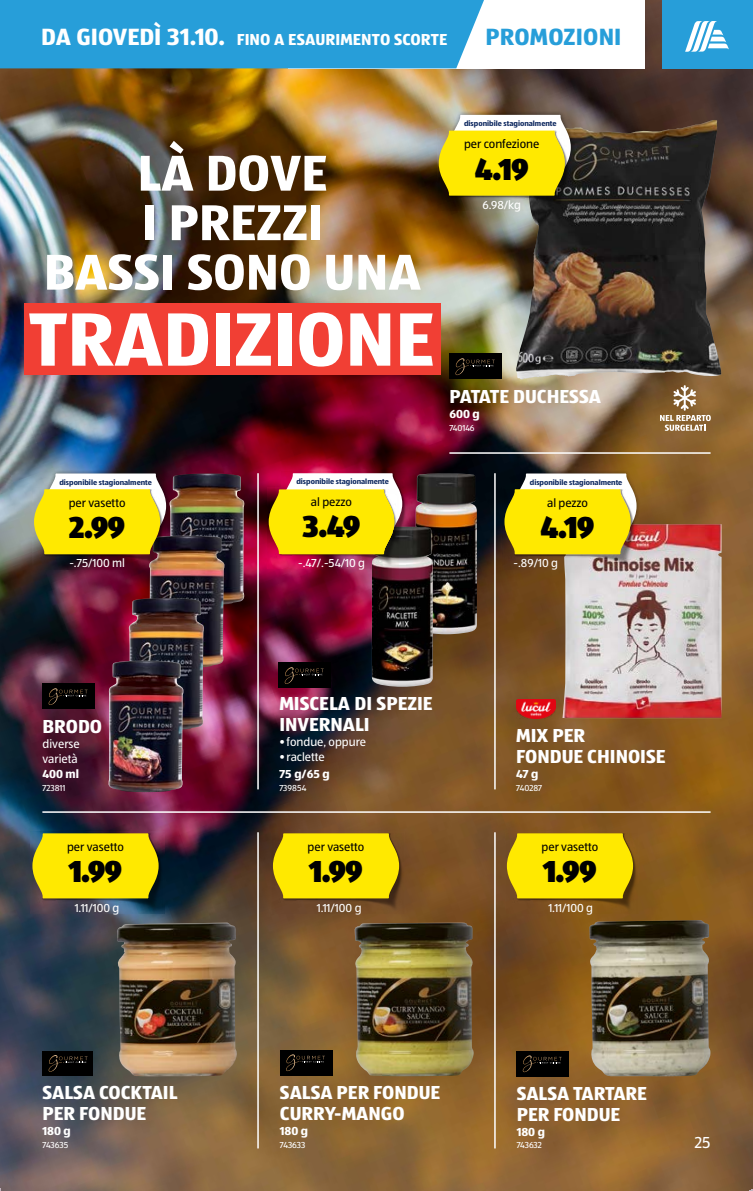
<style>
.page{position:relative;width:753px;height:1191px;background:#fff}
.page>*{position:absolute;margin:0;border:0;box-sizing:border-box;transform-origin:0 0}
.t1{font:700 78.3px "ALDISUEDOT";color:#fff}
.t2{font:700 52.2px "ALDISUEDOT";color:#fff}
.t3{font:900 31.5px "ALDISUEDOT";letter-spacing:-.03em;color:#000;scale:.95 1}
.t4{font:700 24.3px "ALDISUEDOT";letter-spacing:.005em;color:#279ed9}
.t5{font:700 19.5px/21px "ALDISUEDOT";color:#fff}
.t6{font:700 16.5px "ALDISUEDOT";letter-spacing:.005em;color:#fff}
.t7{font:16.5px "ALDISUEDOT";color:#fff}
.t8{font:12px/15px "ALDISUEDOT";color:#fff}
.t9{font:12px "ALDISUEDOT";color:#000}
.t10{font:700 12px "ALDISUEDOT";color:#fff}
.t11{font:9px "ALDISUEDOT";color:#fff}
.t12{font:700 7.5px "ALDISUEDOT";color:#112b61}
.s1{font-size:24.3px}
</style>
<div class="page">
<img style="left:0;top:0;width:753px;height:1191px">
<img style="left:562px;top:524px;width:159px;height:194px">
<img style="left:416px;top:473px;width:61px;height:161px">
<img style="left:372px;top:527px;width:61px;height:160px">
<img style="left:514px;top:120px;width:198px;height:258px">
<img style="left:170px;top:473px;width:74px;height:132px">
<img style="left:149px;top:536px;width:75px;height:132px">
<img style="left:128px;top:598px;width:76px;height:132px">
<img style="left:108px;top:661px;width:75px;height:131px">
<div style="left:278px;top:662px;width:53px;height:26px;background:#000"></div>
<svg style="left:285px;top:667px;width:38px;height:17px"></svg>
<div style="left:43px;top:683px;width:52px;height:26px;background:#000"></div>
<svg style="left:49px;top:688px;width:38px;height:17px"></svg>
<div style="left:449px;top:353px;width:53px;height:26px;background:#000"></div>
<svg style="left:455px;top:358px;width:39px;height:17px"></svg>
<hr style="left:494px;top:473px;width:1px;height:316px;background:#fff">
<hr style="left:494px;top:832px;width:1px;height:316px;background:#fff">
<hr style="left:257px;top:473px;width:2px;height:316px;background:#fff">
<hr style="left:257px;top:832px;width:2px;height:316px;background:#fff">
<hr style="left:449px;top:452px;width:261px;height:2px;background:#fff">
<hr style="left:42px;top:811px;width:668px;height:2px;background:#fff">
<img style="left:353px;top:922px;width:122px;height:154px">
<div style="left:280px;top:1049px;width:52px;height:26px;background:#000"></div>
<svg style="left:286px;top:1054px;width:39px;height:17px"></svg>
<img style="left:116px;top:922px;width:122px;height:154px">
<div style="left:43px;top:1051px;width:50px;height:24px;background:#000"></div>
<svg style="left:49px;top:1055px;width:38px;height:16px"></svg>
<img style="left:273px;top:833px;width:130px;height:80px">
<svg style="left:273px;top:833px;width:126px;height:65px;background:#f2db02"></svg>
<img style="left:587px;top:920px;width:124px;height:156px">
<img style="left:507px;top:833px;width:130px;height:80px">
<svg style="left:507px;top:833px;width:126px;height:65px;background:#f3dc02"></svg>
<div style="left:516px;top:1050px;width:52px;height:26px;background:#000"></div>
<svg style="left:522px;top:1055px;width:39px;height:17px"></svg>
<img style="left:32px;top:833px;width:131px;height:80px">
<svg style="left:32px;top:833px;width:127px;height:65px;background:#eeda06"></svg>
<img style="left:516px;top:699px;width:40px;height:19px">
<div style="left:24px;top:304px;width:417px;height:71px;background:#f13f34"></div>
<div style="left:446px;top:111px;width:129px;height:73px;background:#000;opacity:.4"></div>
<img style="left:438px;top:196px;width:131px;height:14px">
<svg style="left:438px;top:115px;width:133px;height:81px"></svg>
<svg style="left:660px;top:385px;width:50px;height:46px;background:#a2845f"></svg>
<div style="left:41px;top:469px;width:129px;height:74px;background:#000;opacity:.4"></div>
<img style="left:34px;top:554px;width:130px;height:15px">
<svg style="left:34px;top:473px;width:132px;height:81px"></svg>
<img style="left:402px;top:473px;width:14px;height:75px">
<img style="left:269px;top:554px;width:129px;height:15px">
<svg style="left:269px;top:473px;width:133px;height:81px"></svg>
<div style="left:511px;top:469px;width:129px;height:74px;background:#000;opacity:.4"></div>
<img style="left:504px;top:554px;width:130px;height:15px">
<svg style="left:504px;top:473px;width:132px;height:81px"></svg>
<div style="left:288px;top:0;width:356px;height:68px;background:#fff"></div>
<div style="left:0;top:0;width:484px;height:68px;background:#279ed9"></div>
<div style="left:662px;top:0;width:91px;height:68px;background:#279ed9"></div>
<svg style="left:685px;top:21px;width:44px;height:31px"></svg>
<p class="t6" style="left:41px;top:28px;width:407px"><span class="s1">DA GIOVEDÌ 31.10.</span> FINO A ESAURIMENTO SCORTE</p>
<p class="t4" style="left:485px;top:20px;width:137px">PROMOZIONI</p>
<h2 class="t2" style="left:137px;top:138px;width:191px">LÀ DOVE</h2>
<h2 class="t2" style="left:141px;top:187px;width:184px">I PREZZI</h2>
<h2 class="t2" style="left:44px;top:237px;width:379px">BASSI SONO UNA</h2>
<h1 class="t1" style="left:29px;top:286px;width:407px">TRADIZIONE</h1>
<p class="t12" style="left:464px;top:119px;width:94px">disponibile stagionalmente</p>
<p class="t9" style="left:464px;top:136px;width:77px">per confezione</p>
<h3 class="t3" style="left:475px;top:147px;width:58px">4.19</h3>
<p class="t8" style="left:482px;top:197px;width:40px">6.98/kg</p>
<p class="t5" style="left:449px;top:385px;width:153px">PATATE DUCHESSA</p>
<p class="t10" style="left:449px;top:406px;width:32px">600 g</p>
<p class="t11" style="left:449px;top:422px;width:27px">740146</p>
<p class="t12" style="left:59px;top:477px;width:94px">disponibile stagionalmente</p>
<p class="t9" style="left:69px;top:495px;width:58px">per vasetto</p>
<h3 class="t3" style="left:69px;top:505px;width:60px">2.99</h3>
<p class="t8" style="left:69px;top:555px;width:57px">-.75/100 ml</p>
<p class="t12" style="left:296px;top:476px;width:94px">disponibile stagionalmente</p>
<p class="t9" style="left:311px;top:494px;width:42px">al pezzo</p>
<h3 class="t3" style="left:302px;top:504px;width:62px">3.49</h3>
<p class="t8" style="left:298px;top:555px;width:68px">-.47/.-54/10 g</p>
<p class="t12" style="left:530px;top:477px;width:94px">disponibile stagionalmente</p>
<p class="t9" style="left:547px;top:495px;width:42px">al pezzo</p>
<h3 class="t3" style="left:540px;top:505px;width:58px">4.19</h3>
<p class="t8" style="left:513px;top:555px;width:46px">-.89/10 g</p>
<p class="t5" style="left:43px;top:715px;width:61px">BRODO</p>
<p class="t8" style="left:43px;top:736px;width:39px">diverse varietà</p>
<p class="t10" style="left:43px;top:765px;width:38px">400 ml</p>
<p class="t11" style="left:43px;top:782px;width:24px">723811</p>
<p class="t5" style="left:279px;top:692px;width:155px">MISCELA DI SPEZIE<br>INVERNALI</p>
<p class="t8" style="left:279px;top:733px;width:88px">• fondue, oppure</p>
<p class="t8" style="left:279px;top:748px;width:47px">• raclette</p>
<p class="t10" style="left:279px;top:765px;width:52px">75 g/65 g</p>
<p class="t11" style="left:279px;top:782px;width:28px">739854</p>
<p class="t5" style="left:516px;top:724px;width:151px">MIX PER<br>FONDUE CHINOISE</p>
<p class="t10" style="left:516px;top:765px;width:24px">47 g</p>
<p class="t11" style="left:516px;top:782px;width:27px">740287</p>
<p class="t9" style="left:67px;top:839px;width:58px">per vasetto</p>
<h3 class="t3" style="left:69px;top:849px;width:58px">1.99</h3>
<p class="t9" style="left:307px;top:839px;width:58px">per vasetto</p>
<h3 class="t3" style="left:309px;top:849px;width:58px">1.99</h3>
<p class="t8" style="left:317px;top:899px;width:46px">1.11/100 g</p>
<p class="t9" style="left:541px;top:839px;width:58px">per vasetto</p>
<h3 class="t3" style="left:543px;top:849px;width:58px">1.99</h3>
<p class="t8" style="left:75px;top:899px;width:46px">1.11/100 g</p>
<p class="t8" style="left:548px;top:899px;width:46px">1.11/100 g</p>
<p class="t5" style="left:43px;top:1081px;width:136px">SALSA COCKTAIL<br>PER FONDUE</p>
<p class="t10" style="left:43px;top:1122px;width:30px">180 g</p>
<p class="t11" style="left:43px;top:1139px;width:27px">743635</p>
<p class="t5" style="left:280px;top:1081px;width:162px">SALSA PER FONDUE<br>CURRY-MANGO</p>
<p class="t10" style="left:280px;top:1122px;width:30px">180 g</p>
<p class="t11" style="left:280px;top:1139px;width:27px">743633</p>
<p class="t5" style="left:516px;top:1081px;width:132px">SALSA TARTARE<br>PER FONDUE</p>
<p class="t10" style="left:516px;top:1123px;width:30px">180 g</p>
<p class="t11" style="left:516px;top:1139px;width:27px">743632</p>
<p class="t7" style="left:694px;top:1132px;width:17px">25</p>
</div>
